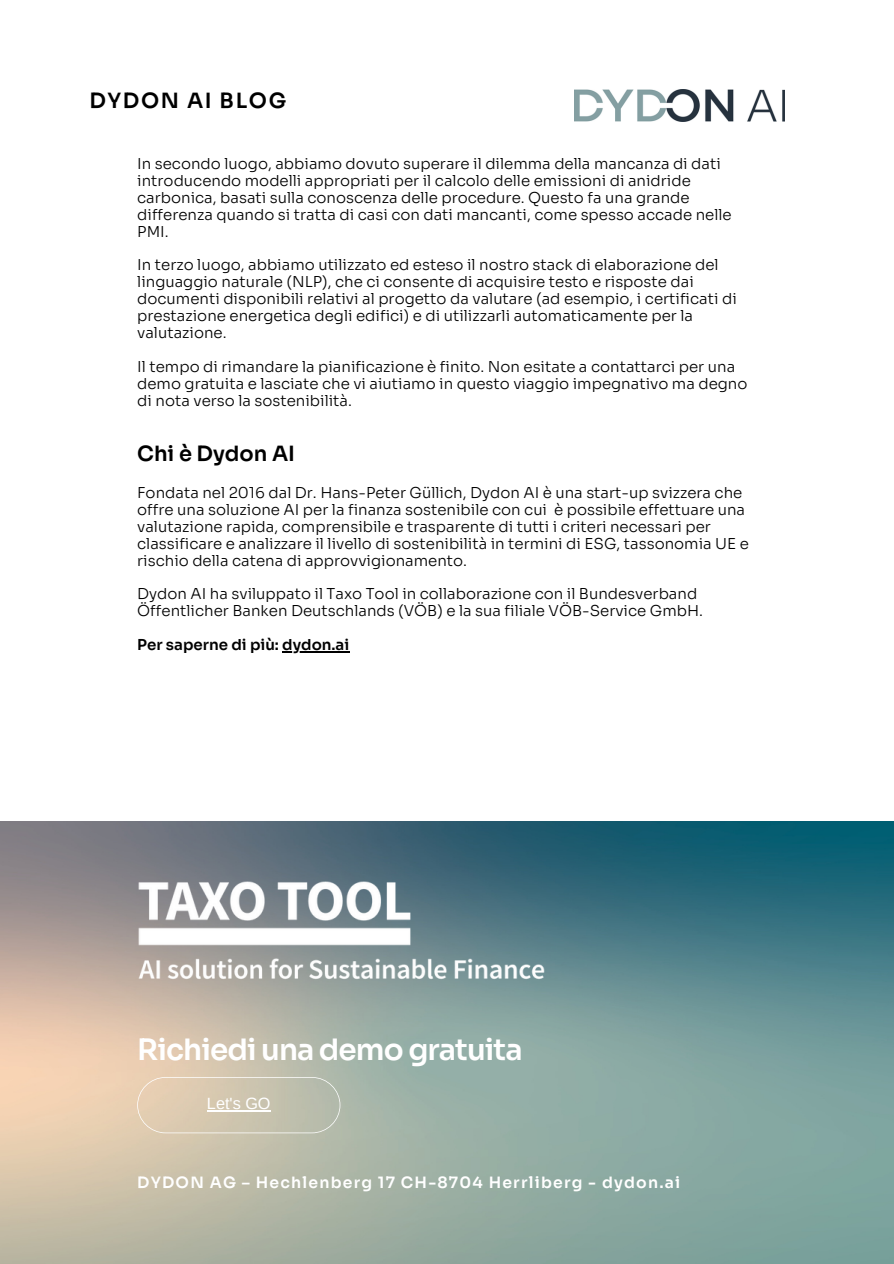
<style>
.page{position:relative;width:894px;height:1264px;background:#fff}
.page>*{position:absolute;margin:0;border:0;box-sizing:border-box;transform-origin:0 0}
.t1{font:600 29.4px "Sora";letter-spacing:-.03em;color:#fff}
.t2{font:600 21px "Sora";letter-spacing:.08em;color:#000}
.t3{font:600 21px "Sora";color:#000}
.t4{font:16.2px "Arimo";color:#fff}
.t5{font:600 15.6px "Sora";letter-spacing:.08em;color:#fff}
.t6{font:300 15px/17px "Sora";color:#000}
.t7{font:600 15px "Sora";color:#000}
</style>
<div class="page">
<img style="left:574px;top:89px;width:210px;height:33px">
<img style="left:0;top:821px;width:893px;height:442px">
<img style="left:137px;top:872px;width:407px;height:114px">
<hr style="left:282px;top:651px;width:67px;height:1px;background:#000">
<svg style="left:137px;top:1077px;width:203px;height:56px;background:#cfc6b1"></svg>
<hr style="left:207px;top:1110px;width:63px;height:1px;background:#fff">
<p class="t2" style="left:89px;top:87px;width:198px">DYDON AI BLOG</p>
<p class="t6" style="left:137px;top:155px;width:595px">In secondo luogo, abbiamo dovuto superare il dilemma della mancanza di dati introducendo modelli appropriati per il calcolo delle emissioni di anidride carbonica, basati sulla conoscenza delle procedure. Questo fa una grande differenza quando si tratta di casi con dati mancanti, come spesso accade nelle PMI.</p>
<p class="t6" style="left:137px;top:257px;width:601px">In terzo luogo, abbiamo utilizzato ed esteso il nostro stack di elaborazione del linguaggio naturale (NLP), che ci consente di acquisire testo e risposte dai documenti disponibili relativi al progetto da valutare (ad esempio, i certificati di prestazione energetica degli edifici) e di utilizzarli automaticamente per la valutazione.</p>
<p class="t6" style="left:137px;top:358px;width:611px">Il tempo di rimandare la pianificazione è finito. Non esitate a contattarci per una demo gratuita e lasciate che vi aiutiamo in questo viaggio impegnativo ma degno di nota verso la sostenibilità.</p>
<p class="t3" style="left:137px;top:440px;width:159px">Chi è Dydon AI</p>
<p class="t6" style="left:137px;top:484px;width:613px">Fondata nel 2016 dal Dr. Hans-Peter Güllich, Dydon AI è una start-up svizzera che offre una soluzione AI per la finanza sostenibile con cui è possibile effettuare una valutazione rapida, comprensibile e trasparente di tutti i criteri necessari per classificare e analizzare il livello di sostenibilità in termini di ESG, tassonomia UE e rischio della catena di approvvigionamento.</p>
<p class="t6" style="left:137px;top:585px;width:567px">Dydon AI ha sviluppato il Taxo Tool in collaborazione con il Bundesverband<br>Öffentlicher Banken Deutschlands (VÖB) e la sua filiale VÖB-Service GmbH.</p>
<p class="t7" style="left:137px;top:635px;width:213px">Per saperne di più: dydon.ai</p>
<p class="t1" style="left:137px;top:1031px;width:387px">Richiedi una demo gratuita</p>
<p class="t4" style="left:207px;top:1094px;width:65px">Let's GO</p>
<p class="t5" style="left:137px;top:1172px;width:544px">DYDON AG – Hechlenberg 17 CH-8704 Herrliberg - dydon.ai</p>
</div>
